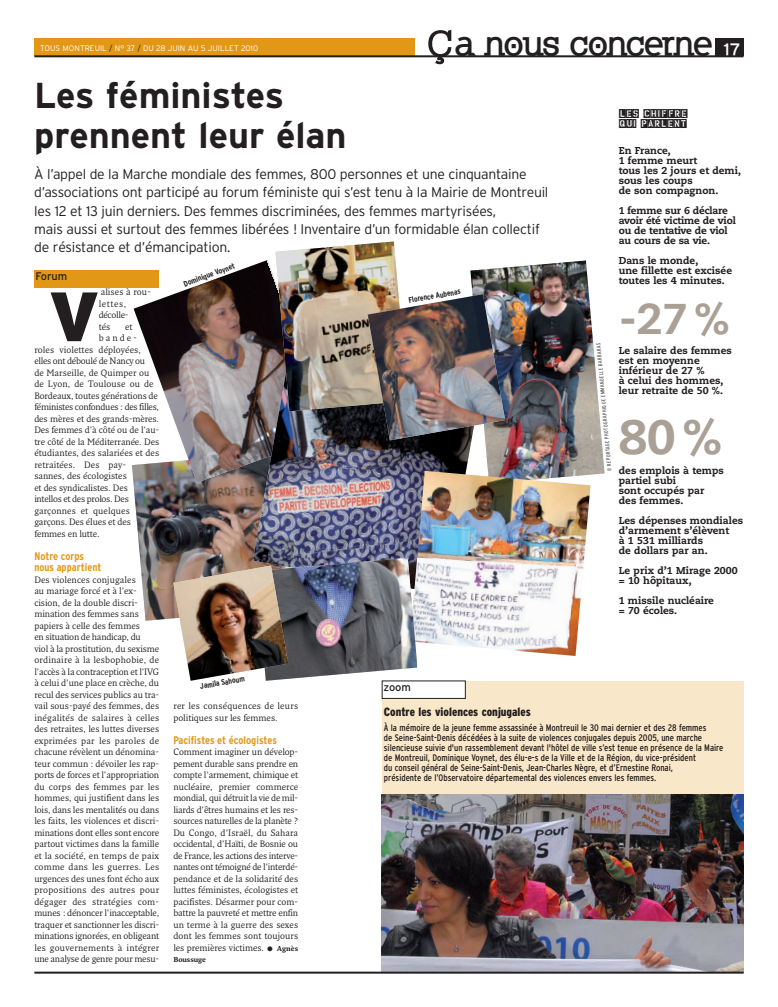
<style>
.page{position:relative;width:778px;height:1007px;background:#fff}
.page>*{position:absolute;margin:0;border:0;box-sizing:border-box;transform-origin:0 0}
.t1{font:900 69.6px "Interstate";color:#231f20}
.t2{font:800 48px "Caecilia";color:#aba095}
.t3{font:800 43px "Caecilia";color:#aba095}
.t4{font:700 38px "Klein Slabserif";letter-spacing:-.03em;color:#231f20}
.t5{font:700 36px/40px "Interstate";color:#231f20}
.t6{font:18px "Interstate";color:#fff}
.t7{font:300 14px/18px "Interstate";letter-spacing:-.02em;color:#231f20}
.t8{font:900 condensed 12px "Interstate";color:#231f20}
.t9{font:12px/10px "House Broken Rough";letter-spacing:-.06em;color:#231f20}
.t10{font:700 condensed 11px/11.5px "Interstate";color:#e39716}
.t11{font:11px "Interstate";color:#231f20}
.t12{font:800 10px/10px "Caecilia";color:#231f20}
.t13{font:800 10px/10px "Caecilia";letter-spacing:-.02em;color:#231f20}
.t14{font:condensed 9.5px/10px "Interstate";color:#231f20}
.t15{font:9px/11.5px "Fresco";color:#231f20}
.t16{font:9px "Fresco";letter-spacing:-.03em;color:#231f20}
.t17{font:9px/11.5px "Fresco";letter-spacing:.02em;color:#231f20}
.t18{font:700 condensed 8px "Interstate";color:#231f20}
.t19{font:300 8px "Interstate";color:#fff}
.t20{font:700 7px "Fresco";letter-spacing:-.02em;color:#231f20}
.t21{font:300 condensed 5.5px "Interstate";color:#231f20}
.s1{color:#231f20}
.s2{font-size:12px}
.s3{font-weight:700;font-size:7px}
</style>
<div class="page">
<div style="left:34px;top:270px;width:125px;height:17px;background:#e39716"></div>
<div style="left:382px;top:681px;width:361px;height:292px;background:#f9e7c9"></div>
<div style="left:34px;top:39px;width:380px;height:17px;background:#e39716"></div>
<div style="left:715px;top:39px;width:28px;height:17px;background:#231f20"></div>
<hr style="left:34px;top:55px;width:709px;height:2px;background:#231f20">
<svg style="left:428px;top:30px;width:23px;height:34px"></svg>
<img style="left:382px;top:794px;width:361px;height:178px">
<div style="left:382px;top:681px;width:83px;height:17px;background:#fff"></div>
<div style="left:382px;top:681px;width:83px;height:18px;border:1px solid #231f20"></div>
<img style="left:132px;top:241px;width:472px;height:440px">
<img style="left:367px;top:294px;width:138px;height:146px">
<hr style="left:34px;top:972px;width:709px;height:2px;background:#231f20">
<h3 class="t4" style="left:455px;top:21px;width:259px">a nous concerne</h3>
<p class="t19" style="left:40px;top:43px;width:219px">TOUS MONTREUIL <span class="s1">/</span> N° 37 <span class="s1">/</span> DU 28 JUIN AU 5 JUILLET 2010</p>
<h3 class="t6" style="left:723px;top:39px;width:18px">17</h3>
<h3 class="t5" style="left:34px;top:76px;width:314px">Les féministes prennent leur élan</h3>
<p class="t7" style="left:34px;top:166px;width:515px">À l’appel de la Marche mondiale des femmes, 800 personnes et une cinquantaine d’associations ont participé au forum féministe qui s’est tenu à la Mairie de Montreuil les 12 et 13 juin derniers. Des femmes discriminées, des femmes martyrisées,<br>mais aussi et surtout des femmes libérées ! Inventaire d’un formidable élan collectif de résistance et d’émancipation.</p>
<h3 class="t9" style="left:618px;top:110px;width:70px">LES CHIFFRE<br>QUI PARLENT</h3>
<p class="t12" style="left:618px;top:147px;width:124px">En France,<br>1 femme meurt<br>tous les 2 jours et demi, sous les coups<br>de son compagnon.</p>
<p class="t13" style="left:618px;top:207px;width:118px">1 femme sur 6 déclare avoir été victime de viol ou de tentative de viol au cours de sa vie.</p>
<p class="t12" style="left:618px;top:257px;width:115px">Dans le monde,<br>une fillette est excisée toutes les 4 minutes.</p>
<h3 class="t3" style="left:618px;top:301px;width:112px">-27 %</h3>
<p class="t12" style="left:618px;top:347px;width:114px">Le salaire des femmes est en moyenne inférieur de 27 %<br>à celui des hommes, leur retraite de 50 %.</p>
<h2 class="t2" style="left:618px;top:417px;width:105px">80%</h2>
<p class="t12" style="left:618px;top:467px;width:107px">des emplois à temps partiel subi<br>sont occupés par des femmes.</p>
<p class="t12" style="left:618px;top:517px;width:126px">Les dépenses mondiales d’armement s’élèvent<br>à 1 531 milliards<br>de dollars par an.</p>
<p class="t12" style="left:618px;top:567px;width:120px">Le prix d’1 Mirage 2000 = 10 hôpitaux,</p>
<p class="t12" style="left:618px;top:597px;width:97px">1 missile nucléaire = 70 écoles.</p>
<p class="t18" style="left:182px;top:280px;width:55px;rotate:-20deg">Dominique Voynet</p>
<p class="t11" style="left:35px;top:270px;width:33px">Forum</p>
<h1 class="t1" style="left:49px;top:276px;width:53px">V</h1>
<p class="t15" style="left:99px;top:286px;width:54px">alises à rou&shy;lettes, décolle-<br>tés</p>
<p class="t18" style="left:407px;top:296px;width:54px;rotate:-10deg">Florence Aubenas</p>
<p class="t15" style="left:125px;top:321px;width:9px">et</p>
<p class="t15" style="left:99px;top:332px;width:40px">bande-</p>
<p class="t15" style="left:34px;top:344px;width:108px">roles violettes déployées,</p>
<p class="t16" style="left:34px;top:356px;width:112px">elles ont déboulé de Nancy ou</p>
<p class="t15" style="left:34px;top:367px;width:116px">de Marseille, de Quimper ou</p>
<p class="t15" style="left:34px;top:378px;width:121px">de Lyon, de Toulouse ou de</p>
<p class="t15" style="left:34px;top:390px;width:125px">Bordeaux, toutes générations de</p>
<p class="t16" style="left:34px;top:402px;width:126px">féministes confondues : des filles,</p>
<p class="t15" style="left:34px;top:413px;width:126px">des mères et des grands-mères.</p>
<p class="t15" style="left:34px;top:424px;width:126px">Des femmes d’à côté ou de l’au-</p>
<p class="t15" style="left:34px;top:436px;width:126px">tre côté de la Méditerranée. Des</p>
<p class="t15" style="left:34px;top:447px;width:126px">étudiantes, des salariées et des</p>
<p class="t15" style="left:34px;top:459px;width:93px">retraitées. Des pay-</p>
<p class="t15" style="left:34px;top:470px;width:94px">sannes, des écologistes</p>
<p class="t15" style="left:34px;top:482px;width:95px">et des syndicalistes. Des</p>
<p class="t16" style="left:34px;top:494px;width:96px">intellos et des prolos. Des</p>
<p class="t15" style="left:34px;top:505px;width:97px">garçonnes et quelques</p>
<p class="t15" style="left:34px;top:516px;width:98px">garçons. Des élues et des</p>
<p class="t15" style="left:34px;top:528px;width:67px">femmes en lutte.</p>
<p class="t10" style="left:34px;top:550px;width:69px">Notre corps nous appartient</p>
<p class="t15" style="left:34px;top:574px;width:126px">Des violences conjugales<br>au mariage forcé et à l’ex&shy;cision, de la double discri&shy;mination des femmes sans papiers à celle des femmes<br>en situation de handicap, du<br>viol à la prostitution, du sexisme ordinaire à la lesbophobie, de l’accès à la contraception et l’IVG à celui d’une place en crèche, du recul des services publics au tra&shy;vail sous-payé des femmes, des inégalités de salaires à celles des retraites, les luttes diverses exprimées par les paroles de chacune révèlent un dénomina&shy;teur commun : dévoiler les rap&shy;ports de forces et l’appropriation du corps des femmes par les hommes, qui justifient dans les lois, dans les mentalités ou dans les faits, les violences et discri&shy;minations dont elles sont encore partout victimes dans la famille et la société, en temps de paix comme dans les guerres. Les urgences des unes font écho aux propositions des autres pour dégager des stratégies com&shy;munes : dénoncer l’inacceptable, traquer et sanctionner les discri&shy;minations ignorées, en obligeant les gouvernements à intégrer une analyse de genre pour mesu-</p>
<p class="t21" style="left:606px;top:472px;width:130px;rotate:-95deg">© REPORTAGE PHOTOGRAPHIQUE EMMANUELLE BARBARAS</p>
<p class="t18" style="left:199px;top:682px;width:47px;rotate:-10deg">Jamila Sahoum</p>
<p class="t11" style="left:383px;top:681px;width:29px">zoom</p>
<p class="t17" style="left:173px;top:700px;width:126px">rer les conséquences de leurs politiques sur les femmes.</p>
<p class="t10" style="left:173px;top:734px;width:105px">Pacifistes et écologistes</p>
<p class="t15" style="left:173px;top:746px;width:126px;text-align:justify">Comment imaginer un dévelop&shy;pement durable sans prendre en compte l’armement, chimique et nucléaire, premier commerce mondial, qui détruit la vie de mil&shy;liards d’êtres humains et les res&shy;sources naturelles de la planète ?<br>Du Congo, d’Israël, du Sahara occidental, d’Haïti, de Bosnie ou de France, les actions des interve&shy;nantes ont témoigné de l’interdé&shy;pendance et de la solidarité des luttes féministes, écologistes et pacifistes. Désarmer pour com&shy;battre la pauvreté et mettre enfin un terme à la guerre des sexes dont les femmes sont toujours les premières victimes. <span class="s2">•</span> <span class="s3">Agnès</span></p>
<p class="t20" style="left:173px;top:956px;width:34px">Boussuge</p>
<h3 class="t8" style="left:384px;top:704px;width:148px">Contre les violences conjugales</h3>
<p class="t14" style="left:384px;top:722px;width:341px">À la mémoire de la jeune femme assassinée à Montreuil le 30 mai dernier et des 28 femmes<br>de Seine-Saint-Denis décédées à la suite de violences conjugales depuis 2005, une marche silencieuse suivie d'un rassemblement devant l'hôtel de ville s’est tenue en présence de la Maire de Montreuil, Dominique Voynet, des élu-e-s de la Ville et de la Région, du vice-président<br>du conseil général de Seine-Saint-Denis, Jean-Charles Nègre, et d’Ernestine Ronai,<br>présidente de l’Observatoire départemental des violences envers les femmes.</p>
</div>
